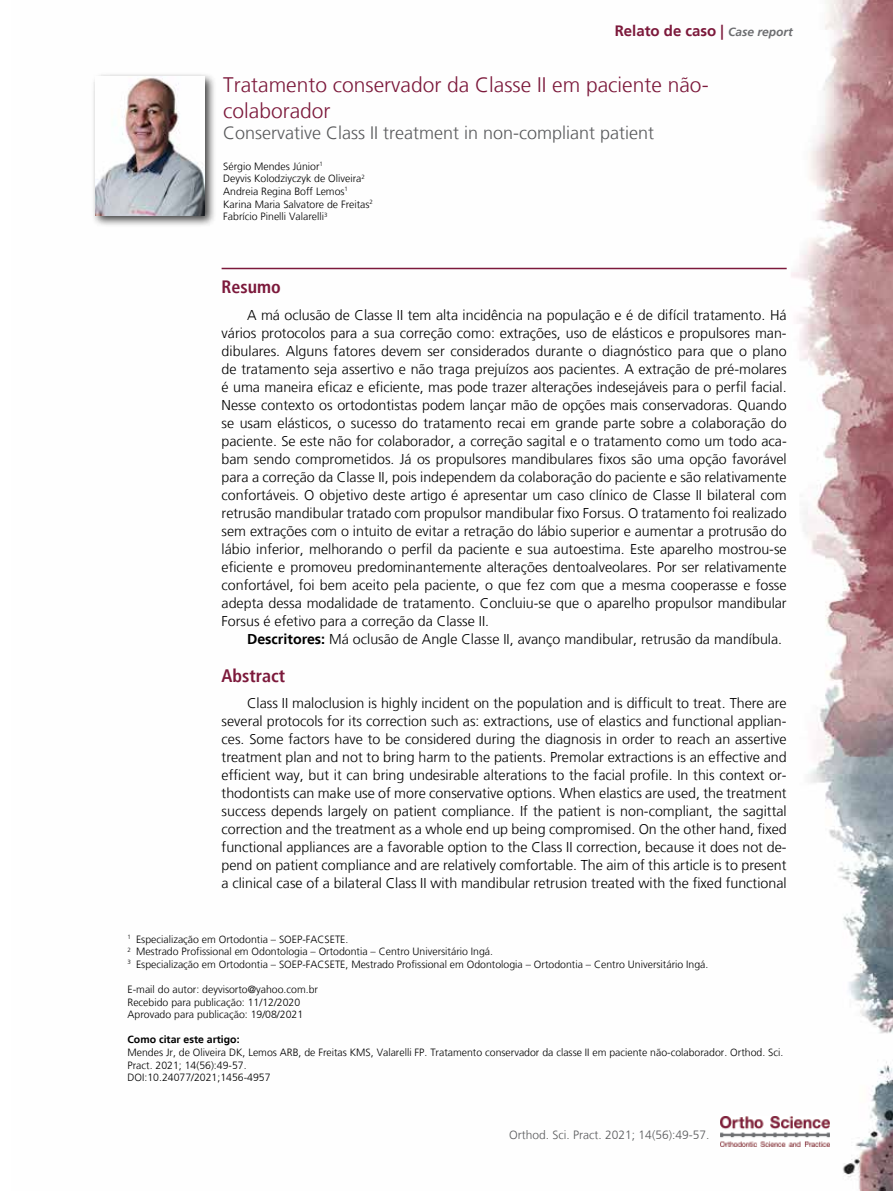
<style>
.page{position:relative;width:893px;height:1191px;background:#fff}
.page>*{position:absolute;margin:0;border:0;box-sizing:border-box;transform-origin:0 0}
.t1{font:300 21px/25.2px "Frutiger LT";color:#7c193b}
.t2{font:300 18px "Frutiger LT";color:#58595b}
.t3{font:700 condensed 18px "Frutiger LT";color:#7c193b}
.t4{font:700 15px "Frutiger LT";color:#7c193b}
.t5{font:300 14.25px/18px "Frutiger LT";color:#000;text-align:justify}
.t6{font:300 12px "Frutiger LT";color:#58595b}
.t7{font:300 10.5px/12.6px "Frutiger LT";color:#000}
.t8{font:700 10.5px "Frutiger LT";color:#000}
.s1{font-style:italic;font-size:12px;color:#6d6e71}
.s2{font-weight:700}
</style>
<div class="page">
<img style="left:221px;top:0;width:672px;height:1191px">
<img style="left:721px;top:1116px;width:108px;height:30px">
<hr style="left:222px;top:268px;width:565px;height:1px;background:#7c193b">
<div style="left:92px;top:73px;width:125px;height:155px;background:#000;opacity:.75"></div>
<img style="left:96px;top:77px;width:108px;height:138px">
<p class="t4" style="left:615px;top:22px;width:180px">Relato de caso | <span class="s1">Case report</span></p>
<h1 class="t1" style="left:223px;top:73px;width:487px">Tratamento conservador da Classe II em paciente não&shy;colaborador</h1>
<p class="t2" style="left:223px;top:123px;width:433px">Conservative Class II treatment in non-compliant patient</p>
<p class="t7" style="left:223px;top:160px;width:151px">Sérgio Mendes Júnior<sup>1<br></sup>Deyvis Kolodziyczyk de Oliveira<sup>2<br></sup>Andreia Regina Boff Lemos<sup>1<br></sup>Karina Maria Salvatore de Freitas<sup>2<br></sup>Fabrício Pinelli Valarelli<sup>3</sup></p>
<p class="t3" style="left:222px;top:276px;width:61px">Resumo</p>
<p class="t5" style="left:222px;top:306px;width:567px;text-indent:26px">A má oclusão de Classe II tem alta incidência na população e é de difícil tratamento. Há vários protocolos para a sua correção como: extrações, uso de elásticos e propulsores man&shy;dibulares. Alguns fatores devem ser considerados durante o diagnóstico para que o plano de tratamento seja assertivo e não traga prejuízos aos pacientes. A extração de pré-molares é uma maneira eficaz e eficiente, mas pode trazer alterações indesejáveis para o perfil facial.<br>Nesse contexto os ortodontistas podem lançar mão de opções mais conservadoras. Quando se usam elásticos, o sucesso do tratamento recai em grande parte sobre a colaboração do paciente. Se este não for colaborador, a correção sagital e o tratamento como um todo aca&shy;bam sendo comprometidos. Já os propulsores mandibulares fixos são uma opção favorável para a correção da Classe II, pois independem da colaboração do paciente e são relativamente confortáveis. O objetivo deste artigo é apresentar um caso clínico de Classe II bilateral com retrusão mandibular tratado com propulsor mandibular fixo Forsus. O tratamento foi realizado sem extrações com o intuito de evitar a retração do lábio superior e aumentar a protrusão do lábio inferior, melhorando o perfil da paciente e sua autoestima. Este aparelho mostrou-se eficiente e promoveu predominantemente alterações dentoalveolares. Por ser relativamente confortável, foi bem aceito pela paciente, o que fez com que a mesma cooperasse e fosse adepta dessa modalidade de tratamento. Concluiu-se que o aparelho propulsor mandibular Forsus é efetivo para a correção da Classe II.</p>
<p class="t5" style="left:247px;top:630px;width:537px"><span class="s2">Descritores:</span> Má oclusão de Angle Classe II, avanço mandibular, retrusão da mandíbula.</p>
<p class="t3" style="left:222px;top:664px;width:65px">Abstract</p>
<p class="t5" style="left:222px;top:694px;width:567px;text-indent:26px">Class II maloclusion is highly incident on the population and is difficult to treat. There are several protocols for its correction such as: extractions, use of elastics and functional applian&shy;ces. Some factors have to be considered during the diagnosis in order to reach an assertive treatment plan and not to bring harm to the patients. Premolar extractions is an effective and efficient way, but it can bring undesirable alterations to the facial profile. In this context or&shy;thodontists can make use of more conservative options. When elastics are used, the treatment success depends largely on patient compliance. If the patient is non-compliant, the sagittal correction and the treatment as a whole end up being compromised. On the other hand, fixed functional appliances are a favorable option to the Class II correction, because it does not de&shy;pend on patient compliance and are relatively comfortable. The aim of this article is to present a clinical case of a bilateral Class II with mandibular retrusion treated with the fixed functional</p>
<p class="t7" style="left:128px;top:932px;width:582px"><sup>1</sup> Especialização em Ortodontia – SOEP-FACSETE.<br><sup>2</sup> Mestrado Profissional em Odontologia – Ortodontia – Centro Universitário Ingá.<br><sup>3</sup> Especialização em Ortodontia – SOEP-FACSETE, Mestrado Profissional em Odontologia – Ortodontia – Centro Universitário Ingá.</p>
<p class="t7" style="left:128px;top:983px;width:192px">E-mail do autor: deyvisorto@yahoo.com.br<br>Recebido para publicação: 11/12/2020<br>Aprovado para publicação: 19/08/2021</p>
<p class="t8" style="left:128px;top:1033px;width:114px">Como citar este artigo:</p>
<p class="t7" style="left:128px;top:1046px;width:657px">Mendes Jr, de Oliveira DK, Lemos ARB, de Freitas KMS, Valarelli FP. Tratamento conservador da classe II em paciente não-colaborador. Orthod. Sci.<br>Pract. 2021; 14(56):49-57.<br>DOI:10.24077/2021;1456-4957</p>
<p class="t6" style="left:509px;top:1127px;width:202px">Orthod. Sci. Pract. 2021; 14(56):49-57.</p>
</div>
